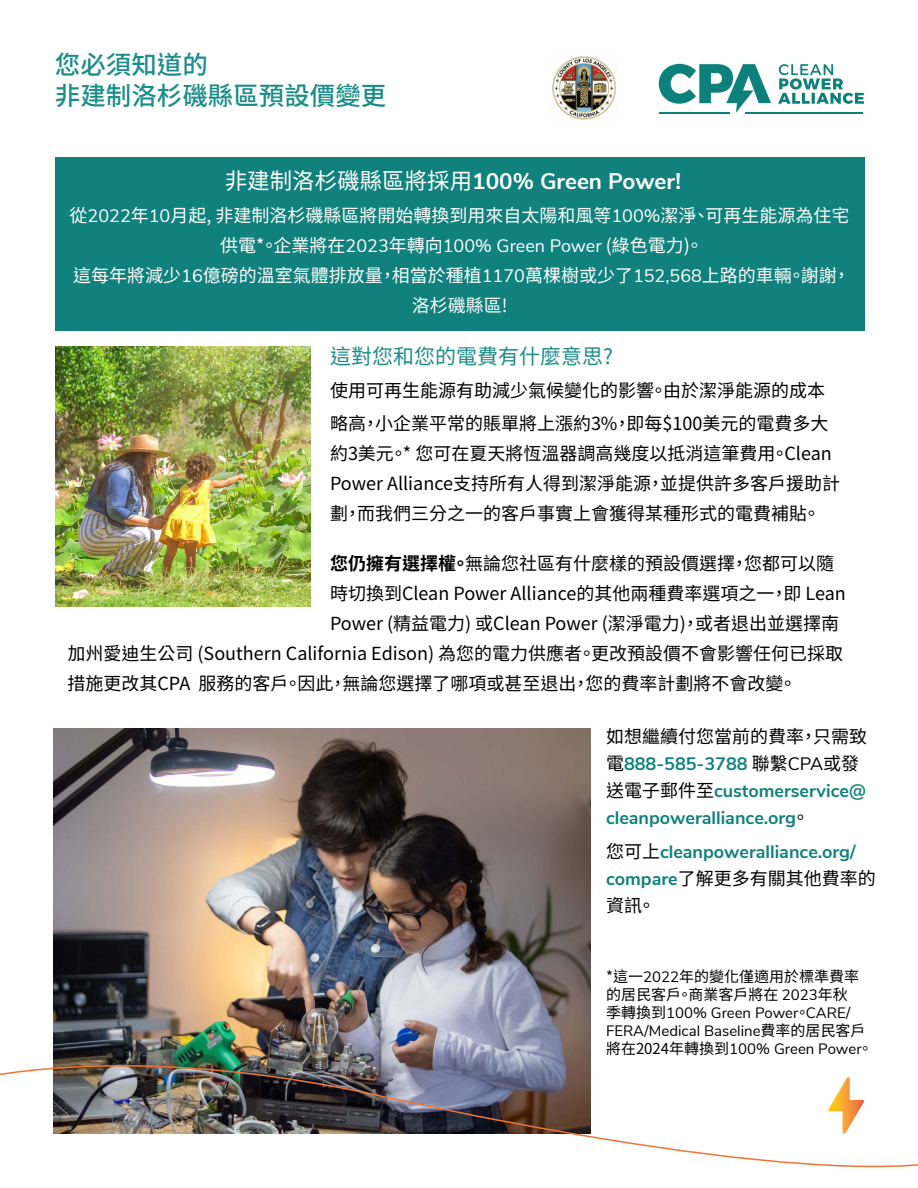
<style>
.page{position:relative;width:918px;height:1188px;background:#fff}
.page>*{position:absolute;margin:0;border:0;box-sizing:border-box;transform-origin:0 0}
.t1{font:500 25.5px/30.6px "Noto Sans CJ Ktc";color:#1b8d8a}
.t2{font:700 22.5px "Nunito Sans";color:#fff}
.t3{font:21px "Noto Sans CJ Ktc";color:#1b8d8a}
.t4{font:18px/30px "Noto Sans CJ Ktc";color:#000}
.t5{font:18px/30px "Noto Sans CJ Ktc";color:#fff;text-align:center}
.t6{font:700 18px/27px "Nunito Sans";color:#10817c}
.t7{font:15px/18px "Nunito Sans";color:#000}
.t8{font:15px/18px "Noto Sans CJ Ktc";color:#000}
.s1{font-family:"Noto Sans CJ Ktc";font-weight:400}
.s2{font-family:"Nunito Sans"}
.s3{font-weight:700}
.s4{font-family:"Noto Sans CJ Ktc";font-weight:400;color:#000}
.s5{font-weight:400;color:#000}
.s6{font-family:"Nunito Sans";font-weight:700;color:#10817c}
.s7{font-family:"Noto Sans CJ Ktc"}
</style>
<div class="page">
<img style="left:54px;top:729px;width:536px;height:293px">
<div style="left:55px;top:157px;width:809px;height:174px;background:#10817c"></div>
<img style="left:0;top:1022px;width:918px;height:146px">
<svg style="left:828px;top:1077px;width:36px;height:57px"></svg>
<img style="left:55px;top:347px;width:255px;height:260px">
<hr style="left:745px;top:112px;width:117px;height:1px;background:#0c817c">
<svg style="left:659px;top:64px;width:112px;height:49px"></svg>
<svg style="left:778px;top:64px;width:86px;height:40px"></svg>
<img style="left:552px;top:56px;width:64px;height:64px">
<h1 class="t1" style="left:55px;top:50px;width:333px">您必須知道的<br>非建制洛杉磯縣區預設價變更</h1>
<p class="t2" style="left:225px;top:164px;width:458px"><span class="s1">非建制洛杉磯縣區將採用</span>100% Green Power!</p>
<p class="t5" style="left:70px;top:200px;width:782px">從<span class="s2">2022</span>年<span class="s2">10</span>月起, 非建制洛杉磯縣區將開始轉換到用來自太陽和風等<span class="s2">100%</span>潔淨、可再生能源為住宅供電*。企業將在<span class="s2">2023</span>年轉向<span class="s2">100% Green Power</span> (綠色電力)。<br>這每年將減少<span class="s2">16</span>億磅的溫室氣體排放量，相當於種植<span class="s2">1170</span>萬棵樹或少了<span class="s2">152,568</span>上路的車輛。謝謝，洛杉磯縣區!</p>
<p class="t3" style="left:330px;top:344px;width:284px">這對您和您的電費有什麼意思?</p>
<p class="t4" style="left:330px;top:374px;width:500px;line-height:33px">使用可再生能源有助減少氣候變化的影響。由於潔淨能源的成本略高，小企業平常的賬單將上漲約3%，即每$100美元的電費多大</p>
<p class="t4" style="left:330px;top:438px;width:512px">約3美元。* 您可在夏天將恆溫器調高幾度以抵消這筆費用。Clean<br>Power Alliance支持所有人得到潔淨能源，並提供許多客戶援助計劃，而我們三分之一的客戶事實上會獲得某種形式的電費補貼。</p>
<p class="t4" style="left:330px;top:549px;width:505px"><span class="s3">您仍擁有選擇權。</span>無論您社區有什麼樣的預設價選擇，您都可以隨</p>
<p class="t4" style="left:330px;top:579px;width:517px">時切換到Clean Power Alliance的其他兩種費率選項之一，即 Lean</p>
<p class="t4" style="left:330px;top:609px;width:511px">Power (精益電力) 或Clean Power (潔淨電力)，或者退出並選擇南</p>
<p class="t4" style="left:68px;top:639px;width:777px">加州愛迪生公司 (Southern California Edison) 為您的電力供應者。更改預設價不會影響任何已採取</p>
<p class="t4" style="left:68px;top:669px;width:731px">措施更改其CPA 服務的客戶。因此，無論您選擇了哪項或甚至退出，您的費率計劃將不會改變。</p>
<p class="t4" style="left:606px;top:722px;width:262px">如想繼續付您當前的費率，只需致</p>
<p class="t6" style="left:606px;top:749px;width:261px"><span class="s4">電</span>888-585-3788 <span class="s4">聯繫</span><span class="s5">CPA</span><span class="s4">或發送電子郵件至</span>customerservice@ cleanpoweralliance.org<span class="s4">。</span></p>
<p class="t6" style="left:606px;top:837px;width:251px"><span class="s4">您可上</span>cleanpoweralliance.org/</p>
<p class="t4" style="left:606px;top:865px;width:271px;line-height:27px"><span class="s6">compare</span>了解更多有關其他費率的資訊。</p>
<p class="t8" style="left:606px;top:968px;width:255px">*這一<span class="s2">2022</span>年的變化僅適用於標準費率的居民客戶。商業客戶將在 <span class="s2">2023</span>年秋</p>
<p class="t7" style="left:606px;top:1003px;width:268px"><span class="s7">季轉換到</span>100% Green Power<span class="s7">。</span>CARE/<br>FERA/Medical Baseline<span class="s7">費率的居民客戶將在2024年轉換到</span>100% Green Power<span class="s7">。</span></p>
</div>
